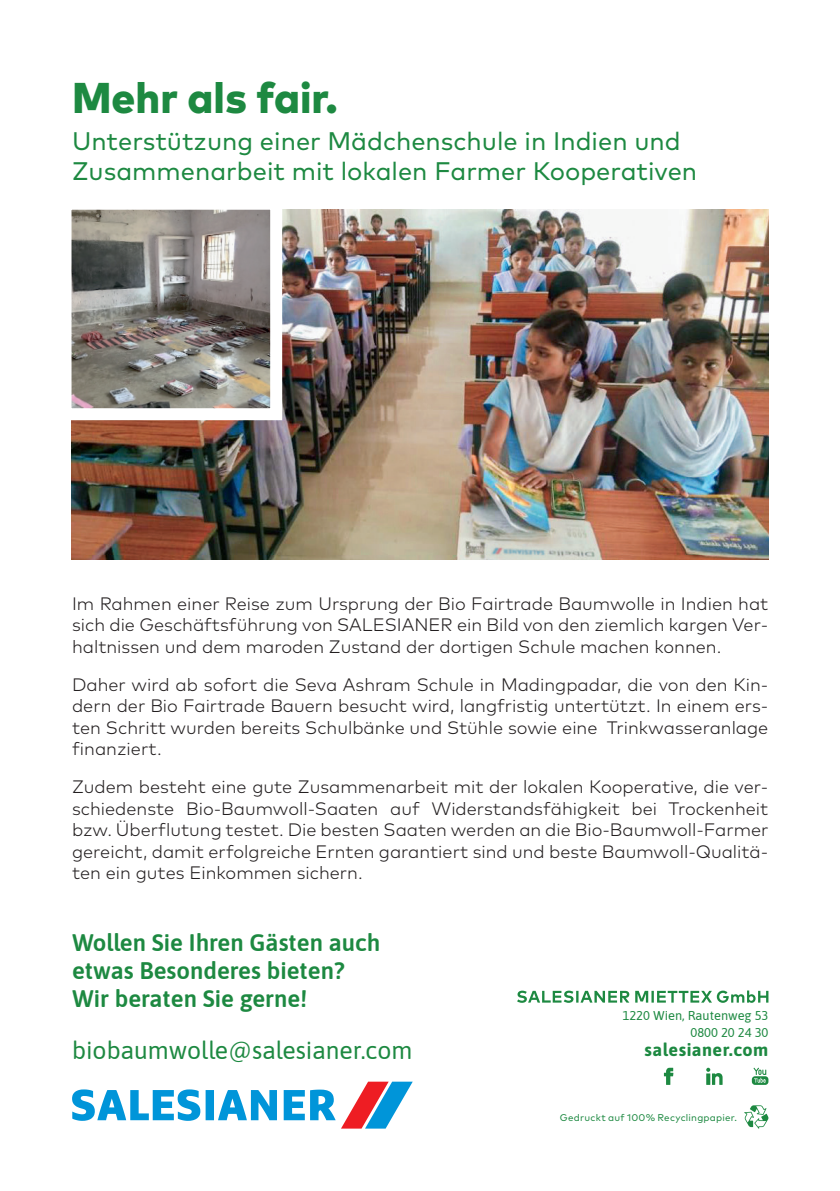
<style>
.page{position:relative;width:840px;height:1191px;background:#fff}
.page>*{position:absolute;margin:0;border:0;box-sizing:border-box;transform-origin:0 0}
.t1{font:800 43px "Mark Pro";color:#1d8941}
.t2{font:25.4px/30.4px "Mark Pro";color:#1d8941}
.t3{font:24.6px "Asap";color:#1d8941}
.t4{font:600 24px/28px "Asap";color:#1d8941}
.t5{font:300 18px/21.6px "Mark Pro";color:#231f20;text-align:justify}
.t6{font:700 18px "Asap";letter-spacing:.025em;color:#1d8941}
.t7{font:12.8px "Asap";color:#1d8941}
.t8{font:9.8px "Mark Pro";letter-spacing:.025em;color:#1d8941}
</style>
<div class="page">
<img style="left:71px;top:210px;width:697px;height:349px">
<img style="left:71px;top:209px;width:217px;height:217px">
<svg style="left:72px;top:1081px;width:340px;height:47px"></svg>
<svg style="left:744px;top:1105px;width:24px;height:23px"></svg>
<svg style="left:751px;top:1067px;width:17px;height:17px"></svg>
<svg style="left:706px;top:1067px;width:16px;height:17px"></svg>
<svg style="left:663px;top:1067px;width:10px;height:17px"></svg>
<svg style="left:517px;top:990px;width:251px;height:12px"></svg>
<h1 class="t1" style="left:72px;top:65px;width:267px">Mehr als fair.</h1>
<h2 class="t2" style="left:72px;top:123px;width:626px">Unterstützung einer Mädchenschule in Indien und<br>Zusammenarbeit mit lokalen Farmer Kooperativen</h2>
<p class="t5" style="left:72px;top:591px;width:697px">Im Rahmen einer Reise zum Ursprung der Bio Fairtrade Baumwolle in Indien hat sich die Geschäftsführung von SALESIANER ein Bild von den ziemlich kargen Ver&shy;haltnissen und dem maroden Zustand der dortigen Schule machen konnen.</p>
<p class="t5" style="left:72px;top:672px;width:697px">Daher wird ab sofort die Seva Ashram Schule in Madingpadar, die von den Kin&shy;dern der Bio Fairtrade Bauern besucht wird, langfristig untertützt. In einem ers&shy;ten Schritt wurden bereits Schulbänke und Stühle sowie eine Trinkwasseranlage finanziert.</p>
<p class="t5" style="left:72px;top:774px;width:697px">Zudem besteht eine gute Zusammenarbeit mit der lokalen Kooperative, die ver&shy;schiedenste Bio-Baumwoll-Saaten auf Widerstandsfähigkeit bei Trockenheit bzw. Überflutung testet. Die besten Saaten werden an die Bio-Baumwoll-Farmer gereicht, damit erfolgreiche Ernten garantiert sind und beste Baumwoll-Qualitä&shy;ten ein gutes Einkommen sichern.</p>
<h3 class="t4" style="left:72px;top:927px;width:309px">Wollen Sie Ihren Gästen auch etwas Besonderes bieten?<br>Wir beraten Sie gerne!</h3>
<h3 class="t3" style="left:72px;top:1033px;width:342px">biobaumwolle@salesianer.com</h3>
<p class="t7" style="left:622px;top:1007px;width:147px">1220 Wien, Rautenweg 53</p>
<p class="t7" style="left:690px;top:1023px;width:79px">0800 20 24 30</p>
<p class="t6" style="left:644px;top:1037px;width:125px">salesianer.com</p>
<p class="t8" style="left:559px;top:1109px;width:179px">Gedruckt auf 100% Recyclingpapier.</p>
</div>
